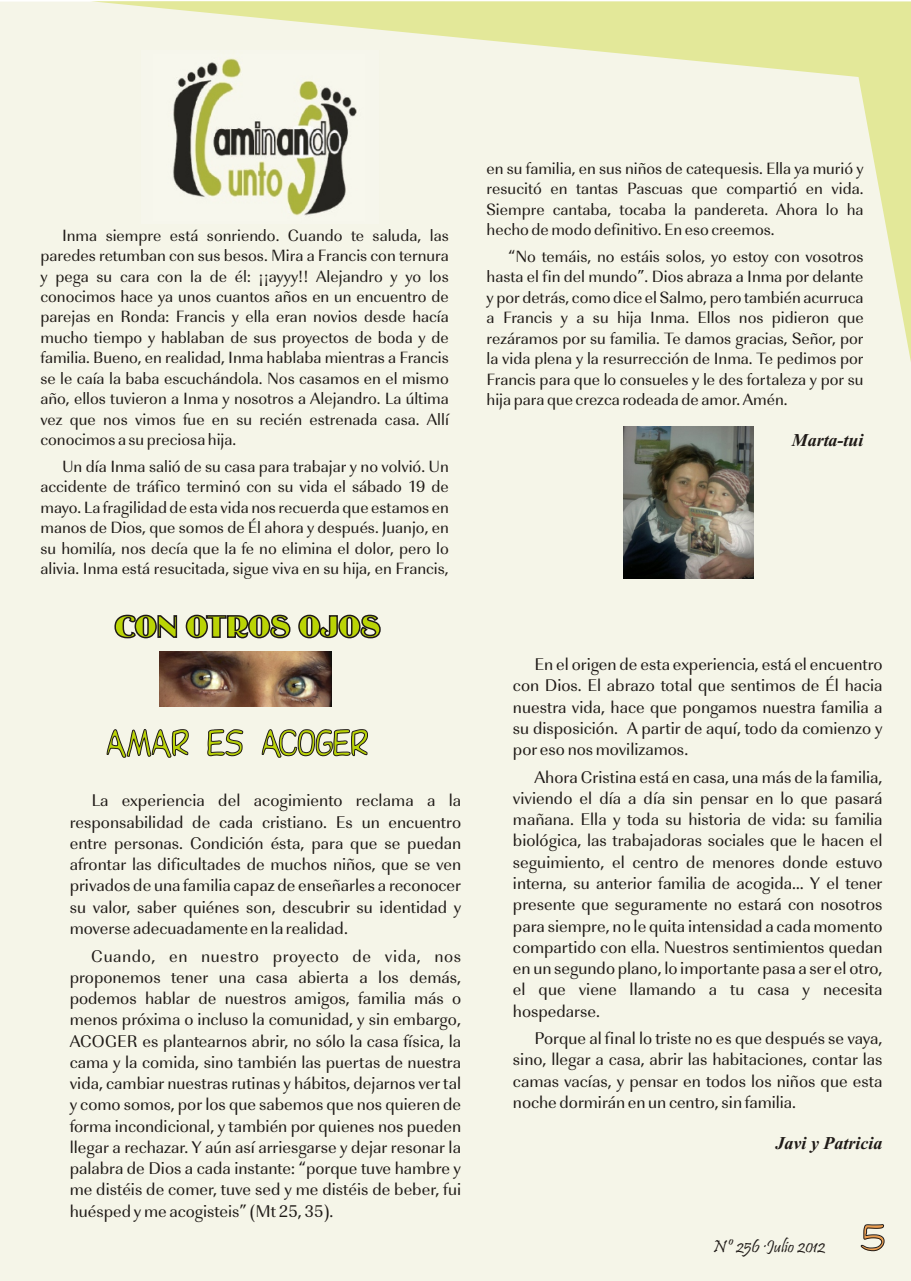
<style>
.page{position:relative;width:911px;height:1281px;background:#fff}
.page>*{position:absolute;margin:0;border:0;box-sizing:border-box;transform-origin:0 0}
.t1{font:36px "FZBASIC29";color:#bad405}
.t2{font:italic 700 18px "Times New Roman";color:#1f1a17}
.t3{font:18px "Pristina";color:#1f1a17}
.t4{font:17.55px/21.3px "Rico Becker";color:#1f1a17;text-align:justify}
.t5{font:16.95px/20.4px "Rico Becker";color:#1f1a17;text-align:justify}
.s1{font-family:"FZBASIC29 EX";font-size:36px;color:#ed9e4f}
</style>
<div class="page">
<div style="left:0;top:2px;width:910px;height:1279px;background:#f5f5e8"></div>
<svg style="left:91px;top:1px;width:819px;height:363px;background:#f2f2db"></svg>
<img style="left:141px;top:51px;width:237px;height:173px">
<svg style="left:114px;top:598px;width:267px;height:41px;background:#c3c797"></svg>
<img style="left:159px;top:652px;width:173px;height:55px">
<img style="left:623px;top:426px;width:130px;height:153px">
<p class="t5" style="left:40px;top:227px;width:410px;text-indent:22px">Inma siempre está sonriendo. Cuando te saluda, las paredes retumban con sus besos. Mira a Francis con ternura y pega su cara con la de él: ¡¡ayyy!! Alejandro y yo los conocimos hace ya unos cuantos años en un encuentro de parejas en Ronda: Francis y ella eran novios desde hacía mucho tiempo y hablaban de sus proyectos de boda y de familia. Bueno, en realidad, Inma hablaba mientras a Francis se le caía la baba escuchándola. Nos casamos en el mismo año, ellos tuvieron a Inma y nosotros a Alejandro. La última vez que nos vimos fue en su recién estrenada casa. Allí conocimos a su preciosa hija.</p>
<p class="t5" style="left:40px;top:458px;width:410px;text-indent:22px">Un día Inma salió de su casa para trabajar y no volvió. Un accidente de tráfico terminó con su vida el sábado 19 de mayo. La fragilidad de esta vida nos recuerda que estamos en manos de Dios, que somos de Él ahora y después. Juanjo, en su homilía, nos decía que la fe no elimina el dolor, pero lo alivia. Inma está resucitada, sigue viva en su hija, en Francis,</p>
<p class="t5" style="left:486px;top:160px;width:378px">en su familia, en sus niños de catequesis. Ella ya murió y resucitó en tantas Pascuas que compartió en vida.<br>Siempre cantaba, tocaba la pandereta. Ahora lo ha hecho de modo definitivo. En eso creemos.</p>
<p class="t5" style="left:486px;top:248px;width:378px;text-indent:22px">“No temáis, no estáis solos, yo estoy con vosotros hasta el fin del mundo”. Dios abraza a Inma por delante y por detrás, como dice el Salmo, pero también acurruca a Francis y a su hija Inma. Ellos nos pidieron que rezáramos por su familia. Te damos gracias, Señor, por la vida plena y la resurrección de Inma. Te pedimos por Francis para que lo consueles y le des fortaleza y por su hija para que crezca rodeada de amor. Amén.</p>
<p class="t2" style="left:791px;top:434px;width:73px">Marta-tui</p>
<h1 class="t1" style="left:106px;top:722px;width:263px">AMAR ES ACOGER</h1>
<p class="t4" style="left:70px;top:792px;width:393px;text-indent:22px">La experiencia del acogimiento reclama a la responsabilidad de cada cristiano. Es un encuentro entre personas. Condición ésta, para que se puedan afrontar las dificultades de muchos niños, que se ven privados de una familia capaz de enseñarles a reconocer su valor, saber quiénes son, descubrir su identidad y moverse adecuadamente en la realidad.</p>
<p class="t4" style="left:70px;top:947px;width:393px;text-indent:22px">Cuando, en nuestro proyecto de vida, nos proponemos tener una casa abierta a los demás, podemos hablar de nuestros amigos, familia más o menos próxima o incluso la comunidad, y sin embargo, ACOGER es plantearnos abrir, no sólo la casa física, la cama y la comida, sino también las puertas de nuestra vida, cambiar nuestras rutinas y hábitos, dejarnos ver tal y como somos, por los que sabemos que nos quieren de forma incondicional, y también por quienes nos pueden llegar a rechazar. Y aún así arriesgarse y dejar resonar la palabra de Dios a cada instante: “porque tuve hambre y me distéis de comer, tuve sed y me distéis de beber, fui huésped y me acogisteis” (Mt 25, 35).</p>
<p class="t4" style="left:513px;top:656px;width:371px;text-indent:22px">En el origen de esta experiencia, está el encuentro con Dios. El abrazo total que sentimos de Él hacia nuestra vida, hace que pongamos nuestra familia a su disposición. A partir de aquí, todo da comienzo y por eso nos movilizamos.</p>
<p class="t4" style="left:513px;top:768px;width:371px;text-indent:22px">Ahora Cristina está en casa, una más de la familia, viviendo el día a día sin pensar en lo que pasará mañana. Ella y toda su historia de vida: su familia biológica, las trabajadoras sociales que le hacen el seguimiento, el centro de menores donde estuvo interna, su anterior familia de acogida… Y el tener presente que seguramente no estará con nosotros para siempre, no le quita intensidad a cada momento compartido con ella. Nuestros sentimientos quedan en un segundo plano, lo importante pasa a ser el otro, el que viene llamando a tu casa y necesita hospedarse.</p>
<p class="t4" style="left:513px;top:1030px;width:371px;text-indent:22px">Porque al final lo triste no es que después se vaya, sino, llegar a casa, abrir las habitaciones, contar las camas vacías, y pensar en todos los niños que esta noche dormirán en un centro, sin familia.</p>
<p class="t2" style="left:775px;top:1137px;width:109px">Javi y Patricia</p>
<p class="t3" style="left:713px;top:1237px;width:173px">Nº 256 ·Julio 2012 <span class="s1">5</span></p>
</div>
